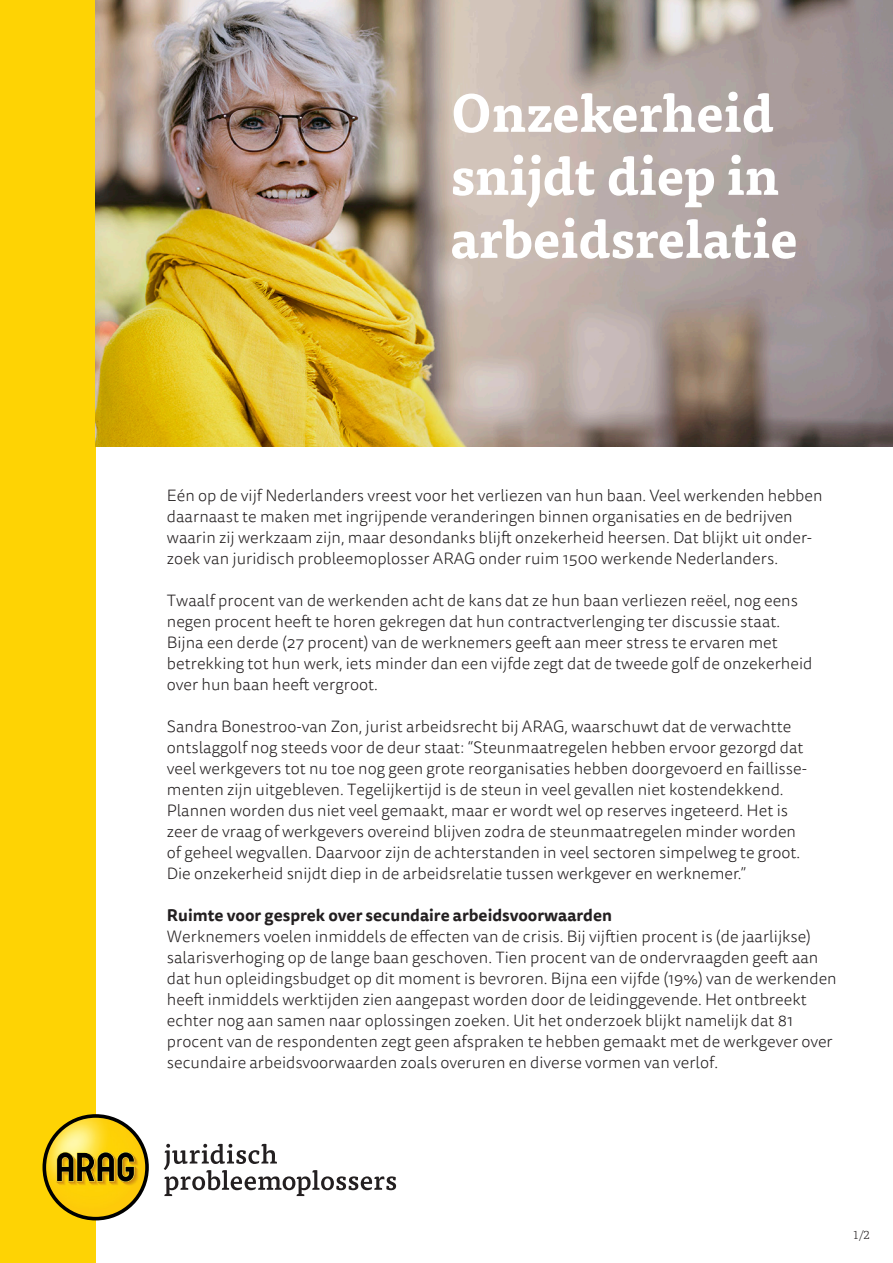
<style>
.page{position:relative;width:893px;height:1263px;background:#fff}
.page>*{position:absolute;margin:0;border:0;box-sizing:border-box;transform-origin:0 0}
.t1{font:700 52.5px/63px "Tisa Pro";color:#fff}
.t2{font:300 16.5px/21px "Tisa Sans OT";color:#231f20}
.t3{font:700 16.5px "Tisa Sans OT";color:#231f20}
.t4{font:300 12px "Tisa OT";color:#231f20}
</style>
<div class="page">
<div style="left:0;top:0;width:96px;height:1263px;background:#fed304"></div>
<img style="left:96px;top:0;width:797px;height:446px">
<svg style="left:164px;top:1144px;width:232px;height:52px"></svg>
<svg style="left:43px;top:1114px;width:106px;height:106px"></svg>
<img style="left:46px;top:1118px;width:99px;height:99px;border-radius:50px">
<svg style="left:57px;top:1152px;width:77px;height:30px"></svg>
<p class="t1" style="left:451px;top:79px;width:330px">Onzekerheid snijdt diep in</p>
<p class="t1" style="left:451px;top:205px;width:349px">arbeidsrelatie</p>
<p class="t2" style="left:167px;top:486px;width:657px">Eén op de vijf Nederlanders vreest voor het verliezen van hun baan. Veel werkenden hebben daarnaast te maken met ingrijpende veranderingen binnen organisaties en de bedrijven</p>
<p class="t2" style="left:167px;top:528px;width:647px">waarin zij werkzaam zijn, maar desondanks blijft onzekerheid heersen. Dat blijkt uit onder&shy;zoek van juridisch probleemoplosser ARAG onder ruim 1500 werkende Nederlanders.</p>
<p class="t2" style="left:167px;top:591px;width:633px">Twaalf procent van de werkenden acht de kans dat ze hun baan verliezen reëel, nog eens</p>
<p class="t2" style="left:167px;top:612px;width:615px">negen procent heeft te horen gekregen dat hun contractverlenging ter discussie staat.</p>
<p class="t2" style="left:167px;top:633px;width:612px">Bijna een derde (27 procent) van de werknemers geeft aan meer stress te ervaren met</p>
<p class="t2" style="left:167px;top:654px;width:647px">betrekking tot hun werk, iets minder dan een vijfde zegt dat de tweede golf de onzekerheid over hun baan heeft vergroot.</p>
<p class="t2" style="left:167px;top:717px;width:626px">Sandra Bonestroo-van Zon, jurist arbeidsrecht bij ARAG, waarschuwt dat de verwachtte</p>
<p class="t2" style="left:167px;top:738px;width:638px">ontslaggolf nog steeds voor de deur staat: “Steunmaatregelen hebben ervoor gezorgd dat</p>
<p class="t2" style="left:167px;top:759px;width:642px">veel werkgevers tot nu toe nog geen grote reorganisaties hebben doorgevoerd en faillisse&shy;menten zijn uitgebleven. Tegelijkertijd is de steun in veel gevallen niet kostendekkend.</p>
<p class="t2" style="left:167px;top:801px;width:623px">Plannen worden dus niet veel gemaakt, maar er wordt wel op reserves ingeteerd. Het is</p>
<p class="t2" style="left:167px;top:822px;width:631px">zeer de vraag of werkgevers overeind blijven zodra de steunmaatregelen minder worden</p>
<p class="t2" style="left:167px;top:843px;width:635px">of geheel wegvallen. Daarvoor zijn de achterstanden in veel sectoren simpelweg te groot.</p>
<p class="t2" style="left:167px;top:864px;width:581px">Die onzekerheid snijdt diep in de arbeidsrelatie tussen werkgever en werknemer.”</p>
<p class="t3" style="left:167px;top:905px;width:447px">Ruimte voor gesprek over secundaire arbeidsvoorwaarden</p>
<p class="t2" style="left:167px;top:927px;width:671px">Werknemers voelen inmiddels de effecten van de crisis. Bij vijftien procent is (de jaarlijkse) salarisverhoging op de lange baan geschoven. Tien procent van de ondervraagden geeft aan dat hun opleidingsbudget op dit moment is bevroren. Bijna een vijfde (19%) van de werkenden heeft inmiddels werktijden zien aangepast worden door de leidinggevende. Het ontbreekt echter nog aan samen naar oplossingen zoeken. Uit het onderzoek blijkt namelijk dat 81 procent van de respondenten zegt geen afspraken te hebben gemaakt met de werkgever over secundaire arbeidsvoorwaarden zoals overuren en diverse vormen van verlof.</p>
<p class="t4" style="left:854px;top:1228px;width:18px">1/2</p>
</div>
